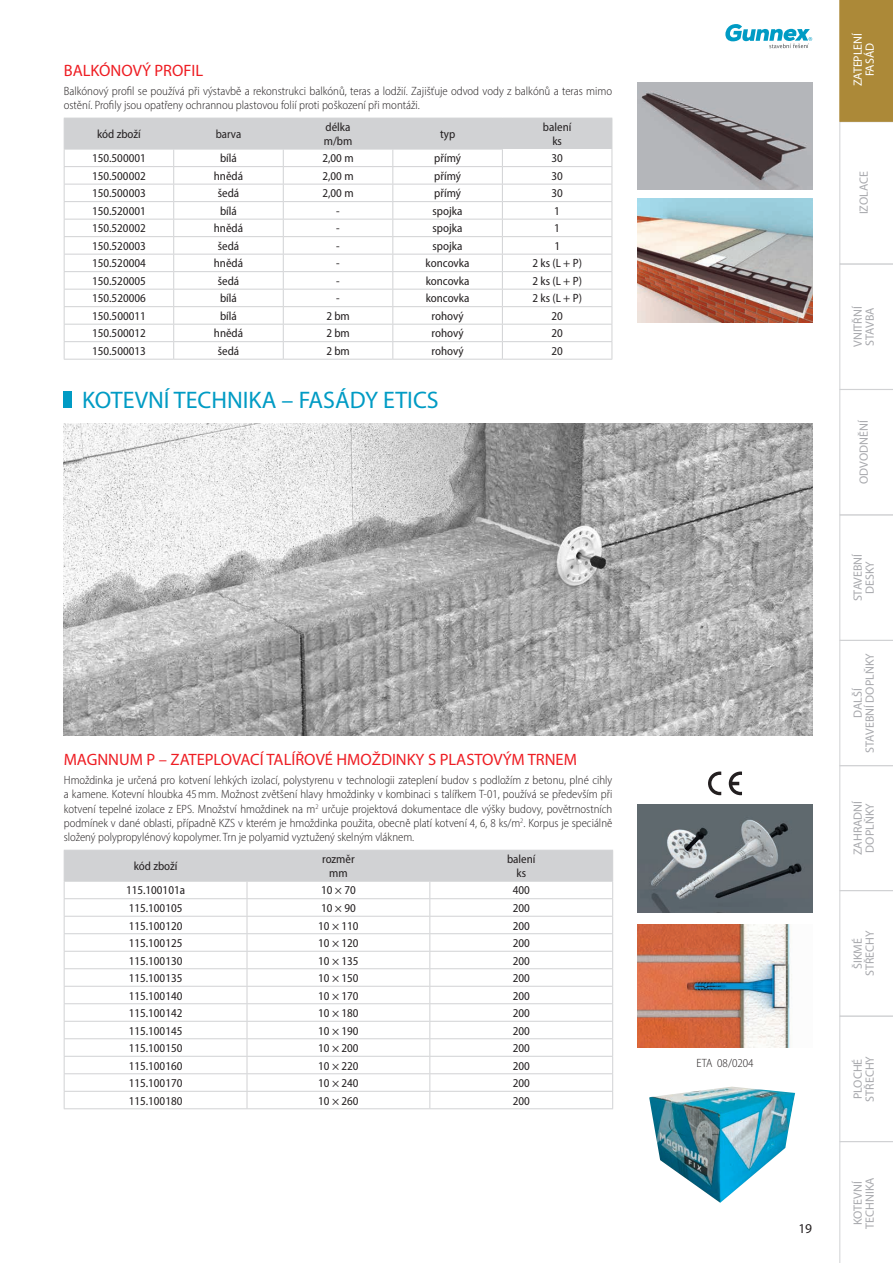
<style>
.page{position:relative;width:893px;height:1263px;background:#fff}
.page>*{position:absolute;margin:0;border:0;box-sizing:border-box;transform-origin:0 0}
.t1{font:24px "Myriad Pro";color:#009bc4}
.t2{font:16.5px "Myriad Pro";color:#ee1d23}
.t3{font:13.5px "Myriad Pro";color:#231f20}
.t4{font:300 semi-condensed 12px/14.4px "Myriad Pro";color:#231f20}
.t5{font:semi-condensed 12px/13.5px "Myriad Pro";color:#231f20;text-align:center}
.t6{font:12px/12px "Myriad Pro";color:#a8a9ad;text-align:center}
.t7{font:12px/12px "Myriad Pro";color:#fff;text-align:center}
.t8{font:12px "Myriad Pro";color:#231f20;scale:.9 1}
</style>
<div class="page">
<svg style="left:725px;top:24px;width:87px;height:24px"></svg>
<svg style="left:839px;top:0;width:54px;height:1263px"></svg>
<hr style="left:64px;top:359px;width:110px;height:1px;background:#d1d2d4">
<hr style="left:174px;top:359px;width:109px;height:1px;background:#d1d2d4">
<hr style="left:283px;top:359px;width:110px;height:1px;background:#d1d2d4">
<hr style="left:393px;top:359px;width:109px;height:1px;background:#d1d2d4">
<hr style="left:502px;top:359px;width:110px;height:1px;background:#d1d2d4">
<svg style="left:64px;top:118px;width:549px;height:241px"></svg>
<img style="left:638px;top:199px;width:174px;height:124px">
<img style="left:638px;top:82px;width:174px;height:107px">
<hr style="left:64px;top:1108px;width:183px;height:1px;background:#d1d2d4">
<hr style="left:247px;top:1108px;width:183px;height:1px;background:#d1d2d4">
<hr style="left:430px;top:1108px;width:183px;height:1px;background:#d1d2d4">
<svg style="left:64px;top:850px;width:549px;height:258px"></svg>
<svg style="left:708px;top:771px;width:34px;height:24px"></svg>
<img style="left:638px;top:924px;width:154px;height:124px">
<img style="left:638px;top:805px;width:174px;height:107px">
<img style="left:649px;top:1086px;width:146px;height:117px">
<div style="left:64px;top:391px;width:8px;height:17px;background:#009bc4"></div>
<img style="left:64px;top:424px;width:748px;height:312px">
<h2 class="t2" style="left:64px;top:60px;width:141px">BALKÓNOVÝ PROFIL</h2>
<p class="t4" style="left:64px;top:84px;width:550px">Balkónový profil se používá při výstavbě a rekonstrukci balkónů, teras a lodžií. Zajišťuje odvod vody z balkónů a teras mimo ostění. Profily jsou opatřeny ochrannou plastovou folií proti poškození při montáži.</p>
<p class="t5" style="left:97px;top:127px;width:45px">kód zboží</p>
<p class="t8" style="left:216px;top:127px;width:30px">barva</p>
<p class="t5" style="left:324px;top:120px;width:30px;text-align:left">délka m/bm</p>
<p class="t5" style="left:440px;top:127px;width:17px">typ</p>
<p class="t5" style="left:543px;top:120px;width:30px">balení ks</p>
<p class="t5" style="left:92px;top:151px;width:55px">150.500001</p>
<p class="t5" style="left:220px;top:151px;width:18px">bílá</p>
<p class="t5" style="left:322px;top:151px;width:33px">2,00 m</p>
<p class="t5" style="left:434px;top:151px;width:28px">přímý</p>
<p class="t5" style="left:551px;top:151px;width:13px">30</p>
<p class="t5" style="left:92px;top:169px;width:55px">150.500002</p>
<p class="t5" style="left:214px;top:169px;width:31px">hnědá</p>
<p class="t5" style="left:322px;top:169px;width:33px">2,00 m</p>
<p class="t5" style="left:434px;top:169px;width:28px">přímý</p>
<p class="t5" style="left:551px;top:169px;width:13px">30</p>
<p class="t5" style="left:92px;top:186px;width:55px">150.500003</p>
<p class="t5" style="left:218px;top:186px;width:23px">šedá</p>
<p class="t5" style="left:322px;top:186px;width:33px">2,00 m</p>
<p class="t5" style="left:434px;top:186px;width:28px">přímý</p>
<p class="t5" style="left:551px;top:186px;width:13px">30</p>
<p class="t5" style="left:92px;top:204px;width:55px">150.520001</p>
<p class="t5" style="left:220px;top:204px;width:18px">bílá</p>
<p class="t5" style="left:336px;top:204px;width:5px">-</p>
<p class="t5" style="left:433px;top:204px;width:32px">spojka</p>
<p class="t5" style="left:554px;top:204px;width:7px">1</p>
<p class="t5" style="left:92px;top:221px;width:55px">150.520002</p>
<p class="t5" style="left:214px;top:221px;width:31px">hnědá</p>
<p class="t5" style="left:336px;top:221px;width:5px">-</p>
<p class="t5" style="left:433px;top:221px;width:32px">spojka</p>
<p class="t5" style="left:554px;top:221px;width:7px">1</p>
<p class="t5" style="left:92px;top:239px;width:55px">150.520003</p>
<p class="t5" style="left:218px;top:239px;width:23px">šedá</p>
<p class="t5" style="left:336px;top:239px;width:5px">-</p>
<p class="t5" style="left:433px;top:239px;width:32px">spojka</p>
<p class="t5" style="left:554px;top:239px;width:7px">1</p>
<p class="t5" style="left:92px;top:256px;width:55px">150.520004</p>
<p class="t5" style="left:214px;top:256px;width:31px">hnědá</p>
<p class="t5" style="left:336px;top:256px;width:5px">-</p>
<p class="t5" style="left:426px;top:256px;width:45px">koncovka</p>
<p class="t5" style="left:532px;top:256px;width:51px">2 ks (L + P)</p>
<p class="t5" style="left:92px;top:274px;width:55px">150.520005</p>
<p class="t5" style="left:218px;top:274px;width:23px">šedá</p>
<p class="t5" style="left:336px;top:274px;width:5px">-</p>
<p class="t5" style="left:426px;top:274px;width:45px">koncovka</p>
<p class="t5" style="left:532px;top:274px;width:51px">2 ks (L + P)</p>
<p class="t5" style="left:92px;top:291px;width:55px">150.520006</p>
<p class="t5" style="left:220px;top:291px;width:18px">bílá</p>
<p class="t5" style="left:336px;top:291px;width:5px">-</p>
<p class="t5" style="left:426px;top:291px;width:45px">koncovka</p>
<p class="t5" style="left:532px;top:291px;width:51px">2 ks (L + P)</p>
<p class="t5" style="left:92px;top:309px;width:55px">150.500011</p>
<p class="t5" style="left:220px;top:309px;width:18px">bílá</p>
<p class="t5" style="left:326px;top:309px;width:25px">2 bm</p>
<p class="t5" style="left:432px;top:309px;width:34px">rohový</p>
<p class="t5" style="left:551px;top:309px;width:13px">20</p>
<p class="t5" style="left:92px;top:327px;width:55px">150.500012</p>
<p class="t5" style="left:214px;top:327px;width:31px">hnědá</p>
<p class="t5" style="left:326px;top:327px;width:25px">2 bm</p>
<p class="t5" style="left:432px;top:327px;width:34px">rohový</p>
<p class="t5" style="left:551px;top:327px;width:13px">20</p>
<p class="t5" style="left:92px;top:344px;width:55px">150.500013</p>
<p class="t5" style="left:218px;top:344px;width:23px">šedá</p>
<p class="t5" style="left:326px;top:344px;width:25px">2 bm</p>
<p class="t5" style="left:432px;top:344px;width:34px">rohový</p>
<p class="t5" style="left:551px;top:344px;width:13px">20</p>
<h1 class="t1" style="left:82px;top:385px;width:358px">KOTEVNÍ TECHNIKA – FASÁDY ETICS</h1>
<h2 class="t2" style="left:64px;top:749px;width:515px">MAGNNUM P – ZATEPLOVACÍ TALÍŘOVÉ HMOŽDINKY S PLASTOVÝM TRNEM</h2>
<p class="t4" style="left:64px;top:772px;width:550px;text-align:justify">Hmoždinka je určená pro kotvení lehkých izolací, polystyrenu v technologii zateplení budov s podložím z betonu, plné cihly a kamene. Kotevní hloubka 45mm. Možnost zvětšení hlavy hmoždinky v kombinaci s talířkem T-01, používá se především při kotvení tepelné izolace z EPS. Množství hmoždinek na m<sup>2</sup> určuje projektová dokumentace dle výšky budovy, povětrnostních podmínek v dané oblasti, případně KZS v kterém je hmoždinka použita, obecně platí kotvení 4, 6, 8 ks/m<sup>2</sup>. Korpus je speciálně složený polypropylénový kopolymer. Trn je polyamid vyztužený skelným vláknem.</p>
<p class="t5" style="left:134px;top:859px;width:45px">kód zboží</p>
<p class="t5" style="left:322px;top:852px;width:34px">rozměr mm</p>
<p class="t5" style="left:507px;top:852px;width:30px">balení ks</p>
<p class="t5" style="left:126px;top:883px;width:61px">115.100101a</p>
<p class="t5" style="left:321px;top:883px;width:36px">10 × 70</p>
<p class="t5" style="left:513px;top:883px;width:19px">400</p>
<p class="t5" style="left:129px;top:901px;width:55px">115.100105</p>
<p class="t5" style="left:321px;top:901px;width:36px">10 × 90</p>
<p class="t5" style="left:513px;top:901px;width:19px">200</p>
<p class="t5" style="left:129px;top:918px;width:55px">115.100120</p>
<p class="t5" style="left:318px;top:918px;width:42px">10 × 110</p>
<p class="t5" style="left:513px;top:918px;width:19px">200</p>
<p class="t5" style="left:129px;top:936px;width:55px">115.100125</p>
<p class="t5" style="left:318px;top:936px;width:42px">10 × 120</p>
<p class="t5" style="left:513px;top:936px;width:19px">200</p>
<p class="t5" style="left:129px;top:953px;width:55px">115.100130</p>
<p class="t5" style="left:318px;top:953px;width:42px">10 × 135</p>
<p class="t5" style="left:513px;top:953px;width:19px">200</p>
<p class="t5" style="left:129px;top:971px;width:55px">115.100135</p>
<p class="t5" style="left:318px;top:971px;width:42px">10 × 150</p>
<p class="t5" style="left:513px;top:971px;width:19px">200</p>
<p class="t5" style="left:129px;top:988px;width:55px">115.100140</p>
<p class="t5" style="left:318px;top:988px;width:42px">10 × 170</p>
<p class="t5" style="left:513px;top:988px;width:19px">200</p>
<p class="t5" style="left:129px;top:1006px;width:55px">115.100142</p>
<p class="t5" style="left:318px;top:1006px;width:42px">10 × 180</p>
<p class="t5" style="left:513px;top:1006px;width:19px">200</p>
<p class="t5" style="left:129px;top:1024px;width:55px">115.100145</p>
<p class="t5" style="left:318px;top:1024px;width:42px">10 × 190</p>
<p class="t5" style="left:513px;top:1024px;width:19px">200</p>
<p class="t5" style="left:129px;top:1041px;width:55px">115.100150</p>
<p class="t5" style="left:318px;top:1041px;width:42px">10 × 200</p>
<p class="t5" style="left:513px;top:1041px;width:19px">200</p>
<p class="t5" style="left:129px;top:1059px;width:55px">115.100160</p>
<p class="t5" style="left:318px;top:1059px;width:42px">10 × 220</p>
<p class="t5" style="left:513px;top:1059px;width:19px">200</p>
<p class="t5" style="left:129px;top:1076px;width:55px">115.100170</p>
<p class="t5" style="left:318px;top:1076px;width:42px">10 × 240</p>
<p class="t5" style="left:513px;top:1076px;width:19px">200</p>
<p class="t5" style="left:129px;top:1094px;width:55px">115.100180</p>
<p class="t5" style="left:318px;top:1094px;width:42px">10 × 260</p>
<p class="t5" style="left:513px;top:1094px;width:19px">200</p>
<p class="t4" style="left:696px;top:1055px;width:59px">ETA 08/0204</p>
<p class="t3" style="left:798px;top:1220px;width:15px">19</p>
<p class="t7" style="left:851px;top:86px;width:55px;rotate:-90deg">ZATEPLENÍ<br>FASÁD</p>
<p class="t6" style="left:857px;top:214px;width:45px;rotate:-90deg">IZOLACE</p>
<p class="t6" style="left:851px;top:347px;width:42px;text-align:left;rotate:-90deg">VNITŘNÍ<br>STAVBA</p>
<p class="t6" style="left:857px;top:484px;width:66px;rotate:-90deg">ODVODNĚNÍ</p>
<p class="t6" style="left:851px;top:601px;width:49px;rotate:-90deg">STAVEBNÍ<br>DESKY</p>
<p class="t6" style="left:851px;top:753px;width:101px;rotate:-90deg">DALŠÍ<br>STAVEBNÍ DOPLŇKY</p>
<p class="t6" style="left:851px;top:855px;width:56px;text-align:left;rotate:-90deg">ZAHRADNÍ<br>DOPLŇKY</p>
<p class="t6" style="left:851px;top:976px;width:47px;rotate:-90deg">ŠIKMÉ<br>STŘECHY</p>
<p class="t6" style="left:851px;top:1101px;width:47px;text-align:left;rotate:-90deg">PLOCHÉ<br>STŘECHY</p>
<p class="t6" style="left:851px;top:1229px;width:53px;rotate:-90deg">KOTEVNÍ<br>TECHNIKA</p>
</div>
